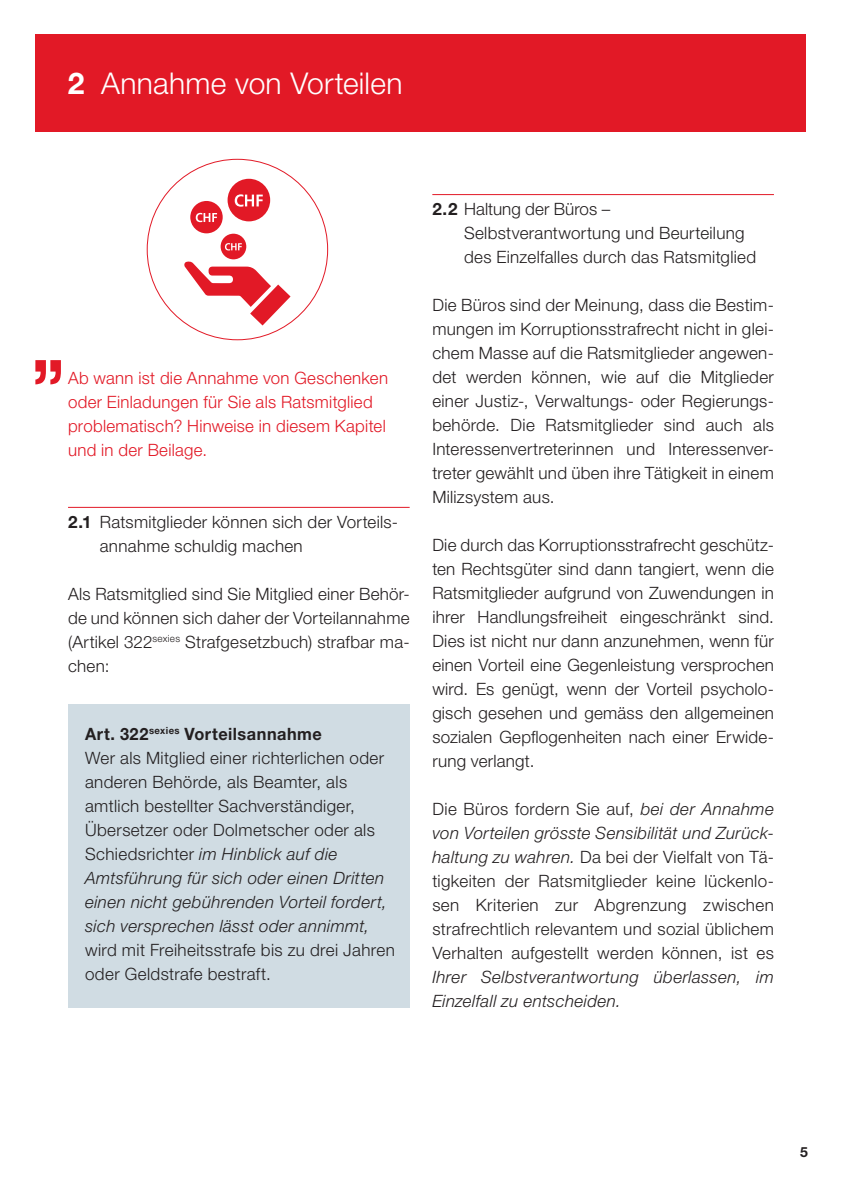
<style>
.page{position:relative;width:842px;height:1191px;background:#fff}
.page>*{position:absolute;margin:0;border:0;box-sizing:border-box;transform-origin:0 0}
.t1{font:300 30px "Helvetica Neue LT Std";letter-spacing:.005em;color:#fff}
.Fliesstext{font:300 17px/24px "Helvetica Neue LT Std";letter-spacing:.02em;color:#231f20;text-align:justify}
.NEU_Zwischentitel_Linie_oben{font:300 17px/24px "Helvetica Neue LT Std";letter-spacing:.015em;color:#231f20}
.Fliesstext-2{font:300 17px/24px "Helvetica Neue LT Std";letter-spacing:.02em;color:#e21926}
.Zwischentitel_1_1_2_Linie_oben{font:700 17px "Helvetica Neue LT Std";letter-spacing:.03em;color:#231f20;scale:.96 1}
.t2{font:700 14px "Helvetica Neue LT Std";color:#231f20}
.s1{font-weight:700}
.s2{font-style:italic}
</style>
<div class="page">
<div style="left:68px;top:704px;width:342px;height:303px;background:#d0dce3"></div>
<hr style="left:68px;top:507px;width:342px;height:1px;background:#e21926">
<div style="left:35px;top:34px;width:771px;height:98px;background:#e21926"></div>
<hr style="left:432px;top:194px;width:342px;height:1px;background:#e21926">
<svg style="left:184px;top:261px;width:107px;height:64px"></svg>
<div style="left:190px;top:201px;width:33px;height:32px;background:#e21926;border-radius:50%"></div>
<svg style="left:196px;top:213px;width:21px;height:9px"></svg>
<div style="left:228px;top:179px;width:42px;height:42px;background:#e21926;border-radius:50%"></div>
<svg style="left:235px;top:194px;width:28px;height:13px"></svg>
<div style="left:221px;top:234px;width:25px;height:25px;background:#e21926;border-radius:50%"></div>
<svg style="left:225px;top:243px;width:17px;height:7px"></svg>
<svg style="left:35px;top:360px;width:26px;height:24px"></svg>
<p class="t1" style="left:68px;top:64px;width:336px"><span class="s1">2</span> Annahme von Vorteilen</p>
<p class="Fliesstext-2" style="left:68px;top:365px;width:322px">Ab wann ist die Annahme von Geschenken oder Einladungen für Sie als Ratsmitglied problematisch? Hinweise in diesem Kapitel und in der Beilage.</p>
<p class="NEU_Zwischentitel_Linie_oben" style="left:100px;top:509px;width:300px;text-indent:-32px"><span class="s1">2.1</span> Ratsmitglieder können sich der Vorteils&shy;annahme schuldig machen</p>
<p class="Fliesstext" style="left:68px;top:581px;width:343px">Als Ratsmitglied sind Sie Mitglied einer Behör&shy;de und können sich daher der Vorteilannahme (Artikel 322<sup>sexies</sup> Strafgesetzbuch) strafbar ma&shy;chen:</p>
<p class="Zwischentitel_1_1_2_Linie_oben" style="left:85px;top:723px;width:248px">Art. 322<sup>sexies</sup> Vorteilsannahme</p>
<p class="Fliesstext" style="left:85px;top:745px;width:311px;text-align:left">Wer als Mitglied einer richterlichen oder anderen Behörde, als Beamter, als amtlich bestellter Sachverständiger, Übersetzer oder Dolmetscher oder als Schiedsrichter <span class="s2">im Hinblick auf die Amtsführung für sich oder einen Dritten einen nicht gebührenden Vorteil fordert, sich versprechen lässt oder annimmt, </span>wird mit Freiheitsstrafe bis zu drei Jahren oder Geldstrafe bestraft.</p>
<p class="NEU_Zwischentitel_Linie_oben" style="left:464px;top:196px;width:294px;text-indent:-32px"><span class="s1">2.2</span> Haltung der Büros –<br>Selbstverantwortung und Beurteilung des Einzelfalles durch das Ratsmitglied</p>
<p class="Fliesstext" style="left:432px;top:292px;width:343px">Die Büros sind der Meinung, dass die Bestim&shy;mungen im Korruptionsstrafrecht nicht in glei&shy;chem Masse auf die Ratsmitglieder angewen&shy;det werden können, wie auf die Mitglieder einer Justiz-, Verwaltungs- oder Regierungs&shy;behörde. Die Ratsmitglieder sind auch als Interessenvertreterinnen und Interessenver&shy;treter gewählt und üben ihre Tätigkeit in einem Milizsystem aus.</p>
<p class="Fliesstext" style="left:432px;top:532px;width:343px">Die durch das Korruptionsstrafrecht geschütz&shy;ten Rechtsgüter sind dann tangiert, wenn die Ratsmitglieder aufgrund von Zuwendungen in ihrer Handlungsfreiheit eingeschränkt sind.<br>Dies ist nicht nur dann anzunehmen, wenn für einen Vorteil eine Gegenleistung versprochen wird. Es genügt, wenn der Vorteil psycholo&shy;gisch gesehen und gemäss den allgemeinen sozialen Gepflogenheiten nach einer Erwide&shy;rung verlangt.</p>
<p class="Fliesstext" style="left:432px;top:796px;width:343px">Die Büros fordern Sie auf, <span class="s2">bei der Annahme von Vorteilen grösste Sensibilität und Zurück&shy;haltung zu wahren.</span> Da bei der Vielfalt von Tä&shy;tigkeiten der Ratsmitglieder keine lückenlo&shy;sen Kriterien zur Abgrenzung zwischen strafrechtlich relevantem und sozial üblichem Verhalten aufgestellt werden können, ist es <span class="s2">Ihrer Selbstverantwortung überlassen, im Einzelfall zu entscheiden.</span></p>
<p class="t2" style="left:800px;top:1143px;width:9px">5</p>
</div>
